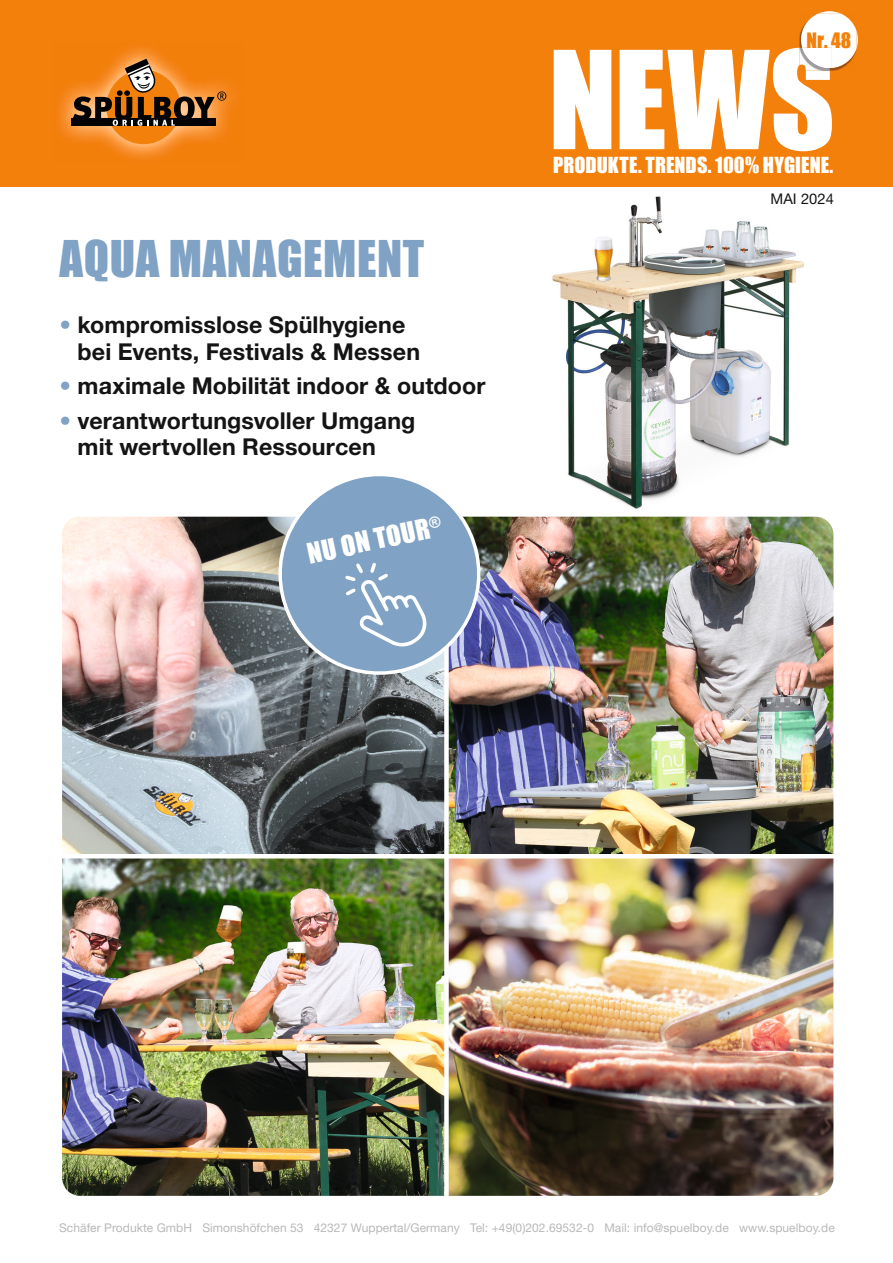
<style>
.page{position:relative;width:893px;height:1263px;background:#fff}
.page>*{position:absolute;margin:0;border:0;box-sizing:border-box;transform-origin:0 0}
.t1{font:125.7px "Impact";color:#fff}
.t2{font:46.5px "Impact";letter-spacing:.015em;color:#80a2c5}
.t3{font:26.25px "Impact";color:#fff}
.t4{font:700 23.25px/26.7px "Helvetica Neue";letter-spacing:.005em;color:#131413}
.t5{font:20.25px "Impact";color:#fff}
.t6{font:19.5px "Impact";color:#f3800a}
.t7{font:14.7px "Helvetica Neue";letter-spacing:.005em;color:#131413}
.t8{font:12px "Helvetica Neue";letter-spacing:.005em;color:#b8b8b8}
.s1{color:#80a2c5}
</style>
<div class="page">
<img style="left:516px;top:196px;width:302px;height:321px">
<img style="left:449px;top:858px;width:384px;height:338px">
<img style="left:449px;top:517px;width:384px;height:337px">
<img style="left:62px;top:858px;width:382px;height:338px">
<img style="left:62px;top:517px;width:382px;height:337px">
<div style="left:0;top:0;width:893px;height:186px;background:#f3800a"></div>
<img style="left:58px;top:47px;width:177px;height:112px">
<div style="left:106px;top:70px;width:75px;height:74px;background:#f3800a;border-radius:50%"></div>
<div style="left:71px;top:119px;width:145px;height:7px;background:#010305"></div>
<svg style="left:73px;top:59px;width:153px;height:67px"></svg>
<img style="left:799px;top:31px;width:43px;height:40px">
<img style="left:799px;top:48px;width:33px;height:23px">
<img style="left:818px;top:11px;width:40px;height:38px">
<img style="left:801px;top:14px;width:55px;height:54px">
<img style="left:802px;top:48px;width:30px;height:20px">
<svg style="left:271px;top:476px;width:217px;height:206px"></svg>
<svg style="left:345px;top:563px;width:83px;height:85px"></svg>
<p class="t6" style="left:806px;top:25px;width:46px">Nr. 48</p>
<h1 class="t1" style="left:549px;top:2px;width:288px">NEWS</h1>
<p class="t5" style="left:553px;top:150px;width:282px">PRODUKTE. TRENDS. 100% HYGIENE.</p>
<h2 class="t2" style="left:60px;top:222px;width:366px">AQUA MANAGEMENT</h2>
<p class="t4" style="left:78px;top:311px;width:344px;text-indent:-18px"><span class="s1">•</span> kompromisslose Spülhygiene bei Events, Festivals &amp; Messen</p>
<p class="t4" style="left:60px;top:372px;width:427px"><span class="s1">•</span> maximale Mobilität indoor &amp; outdoor</p>
<p class="t4" style="left:78px;top:406px;width:339px;text-indent:-18px"><span class="s1">•</span> verantwortungsvoller Umgang mit wertvollen Ressourcen</p>
<p class="t3" style="left:303px;top:534px;width:138px;rotate:-12deg">NU ON TOUR<sup>®</sup></p>
<p class="t7" style="left:770px;top:190px;width:65px">MAI 2024</p>
<p class="t8" style="left:59px;top:1220px;width:777px">Schäfer Produkte GmbH Simonshöfchen 53 42327 Wuppertal/Germany Tel: +49(0)202.69532-0 Mail: info@spuelboy.de www.spuelboy.de</p>
</div>
